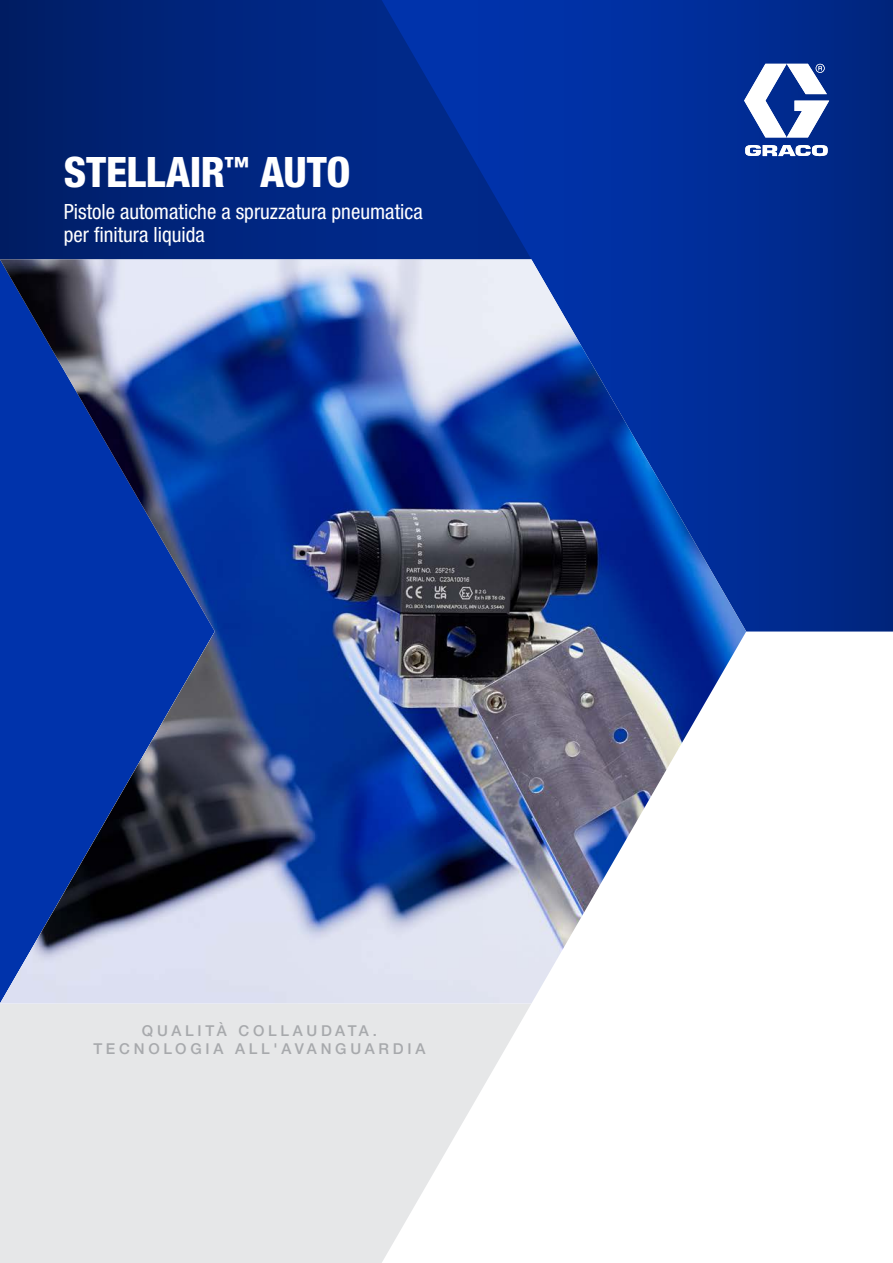
<style>
.page{position:relative;width:893px;height:1263px;background:#fff}
.page>*{position:absolute;margin:0;border:0;box-sizing:border-box;transform-origin:0 0}
.t1{font:800 condensed 42px "Helvetica Neue LTW1 G";letter-spacing:-.005em;color:#fff}
.t2{font:condensed 21px/22.5px "Helvetica Neue LTW1 G";color:#fff}
.t3{font:500 15px/18px "Helvetica Neue LTW1 G";letter-spacing:.25em;color:#a7a9ac;text-align:center}
</style>
<div class="page">
<svg style="left:746px;top:0;width:147px;height:631px;background:#002887"></svg>
<svg style="left:0;top:0;width:746px;height:259px;background:#00298a"></svg>
<svg style="left:0;top:1003px;width:531px;height:260px;background:#e9eaeb"></svg>
<img style="left:0;top:259px;width:746px;height:744px">
<svg style="left:744px;top:63px;width:85px;height:74px"></svg>
<svg style="left:745px;top:145px;width:83px;height:11px"></svg>
<h1 class="t1" style="left:64px;top:146px;width:288px">STELLAIR<sup>™</sup> AUTO</h1>
<p class="t2" style="left:64px;top:201px;width:360px">Pistole automatiche a spruzzatura pneumatica per finitura liquida</p>
<p class="t3" style="left:93px;top:1021px;width:334px">QUALITÀ COLLAUDATA.<br>TECNOLOGIA ALL'AVANGUARDIA</p>
</div>
